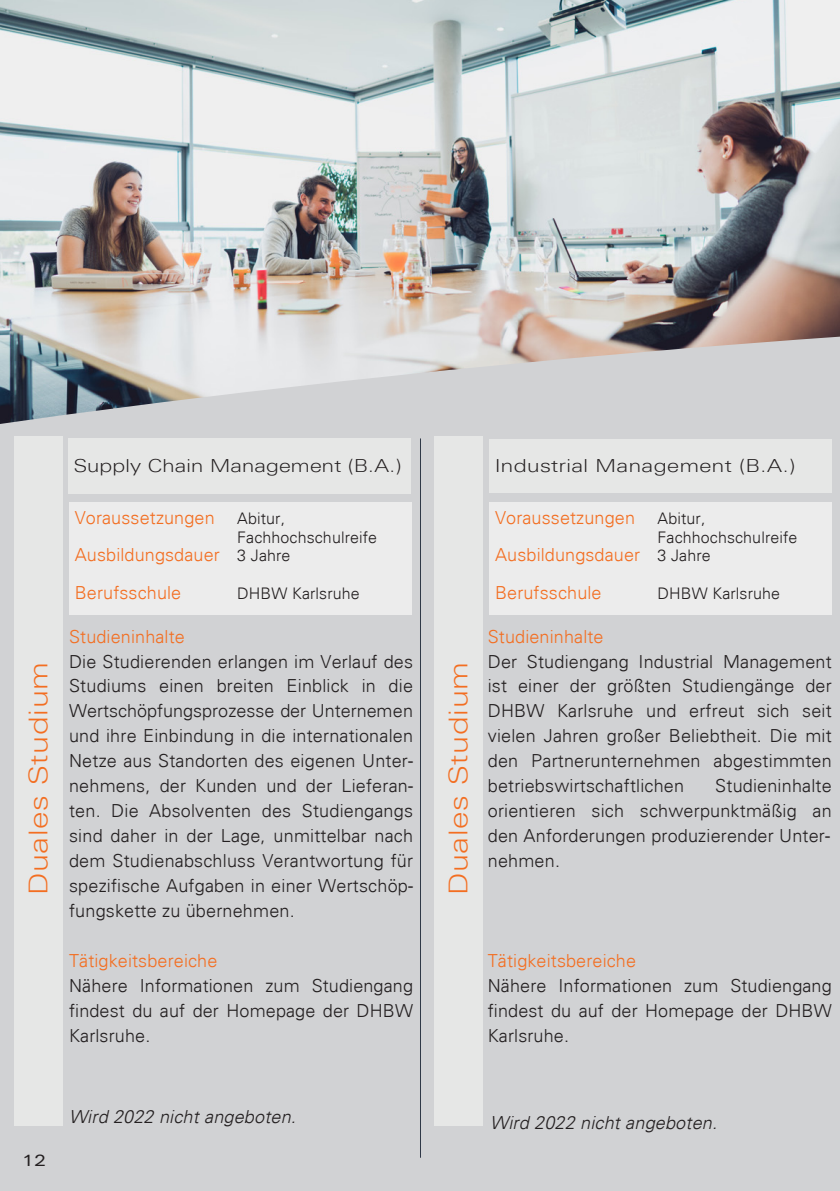
<style>
.page{position:relative;width:840px;height:1191px;background:#fff}
.page>*{position:absolute;margin:0;border:0;box-sizing:border-box;transform-origin:0 0}
.t1{font:300 26px "Linotype Univers 340 Ex";letter-spacing:.025em;color:#f36e21}
.Absatzformat_1{font:300 18px/25px "Univers";letter-spacing:.01em;color:#231f20;text-align:justify}
.t2{font:300 18px "Univers";letter-spacing:.005em;color:#f36e21}
.t3{font:300 18px "Linotype Univers 340 Ex";letter-spacing:.015em;color:#231f20}
.Absatzformat_1-2{font:italic 300 18px "Univers";letter-spacing:.01em;color:#231f20}
.t4{font:300 16px "Univers";letter-spacing:.005em;color:#231f20}
.t5{font:expanded 16px "Univers";color:#231f20}
.s1{font-size:16px;color:#231f20}
</style>
<div class="page">
<div style="left:0;top:1142px;width:839px;height:49px;background:#d1d2d4"></div>
<img style="left:0;top:0;width:839px;height:299px">
<svg style="left:0;top:299px;width:839px;height:97px"></svg>
<div style="left:0;top:396px;width:839px;height:746px;background:#d1d2d4"></div>
<hr style="left:420px;top:438px;width:1px;height:719px;background:#2f3847">
<div style="left:69px;top:501px;width:342px;height:113px;background:#ececec"></div>
<div style="left:14px;top:437px;width:48px;height:689px;background:#e6e7e6"></div>
<div style="left:68px;top:438px;width:342px;height:56px;background:#e6e7e6"></div>
<div style="left:434px;top:437px;width:48px;height:689px;background:#e6e7e6"></div>
<div style="left:489px;top:439px;width:342px;height:53px;background:#e6e7e6"></div>
<div style="left:489px;top:501px;width:342px;height:113px;background:#ececec"></div>
<p class="t1" style="left:23px;top:895px;width:235px;rotate:-90deg">Duales Studium</p>
<p class="t3" style="left:74px;top:455px;width:329px">Supply Chain Management (B.A.)</p>
<p class="t2" style="left:75px;top:507px;width:141px">Voraussetzungen</p>
<p class="t4" style="left:237px;top:509px;width:49px">Abitur,</p>
<p class="t4" style="left:237px;top:527px;width:141px">Fachhochschulreife</p>
<p class="t2" style="left:75px;top:544px;width:217px">Ausbildungsdauer <span class="s1">3 Jahre</span></p>
<p class="t2" style="left:75px;top:581px;width:108px">Berufsschule</p>
<p class="t4" style="left:237px;top:583px;width:124px">DHBW Karlsruhe</p>
<p class="t2" style="left:69px;top:625px;width:117px">Studieninhalte</p>
<p class="Absatzformat_1" style="left:69px;top:648px;width:345px">Die Studierenden erlangen im Verlauf des Studiums einen breiten Einblick in die Wertschöpfungsprozesse der Unternemen und ihre Einbindung in die internationalen Netze aus Standorten des eigenen Unter&shy;nehmens, der Kunden und der Lieferan&shy;ten. Die Absolventen des Studiengangs sind daher in der Lage, unmittelbar nach dem Studienabschluss Verantwortung für spezifische Aufgaben in einer Wertschöp&shy;fungskette zu übernehmen.</p>
<p class="t2" style="left:69px;top:949px;width:150px">Tätigkeitsbereiche</p>
<p class="Absatzformat_1" style="left:69px;top:973px;width:345px">Nähere Informationen zum Studiengang findest du auf der Homepage der DHBW Karlsruhe.</p>
<p class="t1" style="left:443px;top:895px;width:235px;rotate:-90deg">Duales Studium</p>
<p class="t3" style="left:495px;top:455px;width:302px">Industrial Management (B.A.)</p>
<p class="t2" style="left:495px;top:507px;width:141px">Voraussetzungen</p>
<p class="t4" style="left:657px;top:509px;width:49px">Abitur,</p>
<p class="t4" style="left:657px;top:527px;width:141px">Fachhochschulreife</p>
<p class="t2" style="left:495px;top:544px;width:217px">Ausbildungsdauer <span class="s1">3 Jahre</span></p>
<p class="t2" style="left:495px;top:581px;width:108px">Berufsschule</p>
<p class="t4" style="left:657px;top:583px;width:124px">DHBW Karlsruhe</p>
<p class="t2" style="left:487px;top:625px;width:117px">Studieninhalte</p>
<p class="Absatzformat_1" style="left:487px;top:648px;width:345px">Der Studiengang Industrial Management ist einer der größten Studiengänge der DHBW Karlsruhe und erfreut sich seit vielen Jahren großer Beliebtheit. Die mit den Partnerunternehmen abgestimmten betriebswirtschaftlichen</p>
<p class="Absatzformat_1" style="left:487px;top:773px;width:345px;text-indent:227px">Studieninhalte orientieren sich schwerpunktmäßig an den Anforderungen produzierender Unter-</p>
<p class="Absatzformat_1" style="left:487px;top:848px;width:74px">nehmen.</p>
<p class="t2" style="left:487px;top:949px;width:150px">Tätigkeitsbereiche</p>
<p class="Absatzformat_1" style="left:487px;top:973px;width:345px">Nähere Informationen zum Studiengang findest du auf der Homepage der DHBW Karlsruhe.</p>
<p class="t5" style="left:22px;top:1150px;width:25px">12</p>
<p class="Absatzformat_1-2" style="left:69px;top:1105px;width:228px">Wird 2022 nicht angeboten.</p>
<p class="Absatzformat_1-2" style="left:490px;top:1111px;width:228px">Wird 2022 nicht angeboten.</p>
</div>
